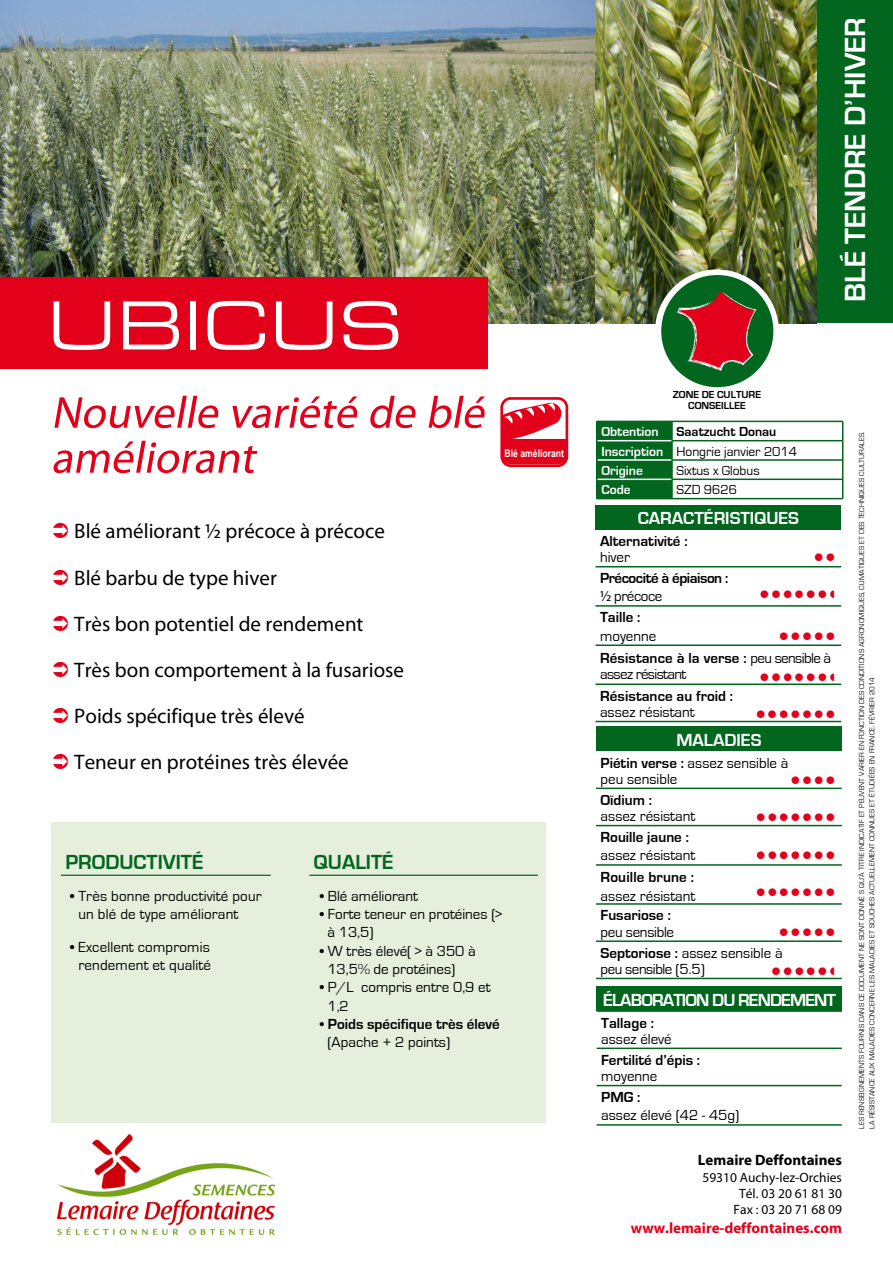
<style>
.page{position:relative;width:893px;height:1263px;background:#fff}
.page>*{position:absolute;margin:0;border:0;box-sizing:border-box;transform-origin:0 0}
.t1{font:72px "Micro Square Ex";color:#fff}
.t2{font:700 30px "Eurostile";color:#fff}
.t3{font:21px/46.2px "Myriad Pro";color:#000}
.t4{font:700 21px "Eurostile";color:#02661f}
.t5{font:700 18px "Eurostile";color:#fff}
.t6{font:700 18px "Eurostile";letter-spacing:-.05em;color:#fff}
.t7{font:15px/18.3px "Eurostile";color:#000}
.t8{font:700 15px/18.1px "Eurostile";color:#000}
.t9{font:700 15px "Myriad Pro";color:#e2001a}
.t10{font:700 15px/17.4px "Eurostile";letter-spacing:-.03em;color:#000}
.t11{font:700 15px "Myriad Pro";color:#000}
.t12{font:15px "Eurostile";letter-spacing:-.03em;color:#000}
.t13{font:15px "Eurostile";letter-spacing:-.04em;color:#000}
.t14{font:700 13.5px/19.4px "Eurostile";color:#fff}
.t15{font:13.5px/16.2px "Myriad Pro";color:#000;text-align:right}
.t16{font:13.5px "Eurostile";color:#000}
.t17{font:700 10.5px/11.4px "Eurostile";color:#000;text-align:center}
.t18{font:700 10.5px "Arial Narrow";color:#fff}
.t19{font:7.5px/10.5px "Eurostile";color:#1a171c}
.s1{font-weight:700}
.s2{font-weight:400}
.s3{color:#000}
.s4{font-weight:400;color:#000}
.s5{font-family:"Myriad Pro";font-weight:400}
</style>
<div class="page">
<img style="left:0;top:0;width:814px;height:323px">
<div style="left:814px;top:0;width:79px;height:323px;background:#02661f"></div>
<svg style="left:54px;top:396px;width:164px;height:32px"></svg>
<svg style="left:232px;top:396px;width:126px;height:32px"></svg>
<svg style="left:370px;top:396px;width:46px;height:32px"></svg>
<svg style="left:428px;top:396px;width:57px;height:32px"></svg>
<svg style="left:53px;top:441px;width:204px;height:32px"></svg>
<div style="left:51px;top:822px;width:494px;height:301px;background:#e5efdb"></div>
<div style="left:0;top:277px;width:488px;height:92px;background:#e2001a"></div>
<div style="left:655px;top:269px;width:124px;height:124px;border:12px solid #fff;border-radius:50%"></div>
<div style="left:661px;top:275px;width:112px;height:112px;background:#02661f;border-radius:50%"></div>
<svg style="left:677px;top:291px;width:79px;height:80px"></svg>
<div style="left:597px;top:421px;width:75px;height:20px;background:#02661f"></div>
<div style="left:597px;top:441px;width:75px;height:19px;background:#02661f"></div>
<div style="left:597px;top:460px;width:75px;height:19px;background:#02661f"></div>
<div style="left:597px;top:479px;width:75px;height:20px;background:#02661f"></div>
<hr style="left:672px;top:421px;width:171px;height:1px;background:#02661f">
<hr style="left:597px;top:440px;width:75px;height:1px;background:#fff">
<hr style="left:672px;top:440px;width:171px;height:1px;background:#02661f">
<hr style="left:597px;top:459px;width:75px;height:2px;background:#fff">
<hr style="left:672px;top:459px;width:171px;height:2px;background:#02661f">
<hr style="left:597px;top:479px;width:75px;height:1px;background:#fff">
<hr style="left:672px;top:479px;width:171px;height:1px;background:#02661f">
<hr style="left:672px;top:498px;width:171px;height:1px;background:#02661f">
<hr style="left:596px;top:421px;width:2px;height:20px;background:#02661f">
<svg style="left:596px;top:441px;width:2px;height:38px"></svg>
<hr style="left:596px;top:479px;width:2px;height:20px;background:#02661f">
<hr style="left:671px;top:421px;width:2px;height:20px;background:#02661f">
<svg style="left:671px;top:441px;width:2px;height:38px"></svg>
<hr style="left:671px;top:479px;width:2px;height:20px;background:#02661f">
<svg style="left:842px;top:421px;width:1px;height:78px"></svg>
<svg style="left:504px;top:402px;width:60px;height:61px"></svg>
<div style="left:500px;top:397px;width:68px;height:70px;border:3px solid #e2001a;border-radius:9px"></div>
<img style="left:56px;top:1133px;width:220px;height:103px">
<div style="left:595px;top:505px;width:246px;height:24px;background:#02661f"></div>
<hr style="left:595px;top:566px;width:246px;height:1px;background:#02661f">
<hr style="left:595px;top:605px;width:246px;height:2px;background:#02661f">
<hr style="left:595px;top:644px;width:246px;height:2px;background:#02661f">
<hr style="left:595px;top:683px;width:246px;height:2px;background:#02661f">
<hr style="left:595px;top:721px;width:246px;height:1px;background:#02661f">
<div style="left:596px;top:726px;width:246px;height:25px;background:#02661f"></div>
<hr style="left:596px;top:787px;width:246px;height:2px;background:#02661f">
<hr style="left:596px;top:825px;width:246px;height:1px;background:#02661f">
<hr style="left:596px;top:864px;width:246px;height:2px;background:#02661f">
<hr style="left:596px;top:903px;width:246px;height:2px;background:#02661f">
<hr style="left:596px;top:940px;width:246px;height:2px;background:#02661f">
<hr style="left:596px;top:978px;width:246px;height:1px;background:#02661f">
<div style="left:597px;top:986px;width:245px;height:25px;background:#02661f"></div>
<hr style="left:597px;top:1010px;width:245px;height:2px;background:#02661f">
<hr style="left:597px;top:1047px;width:245px;height:2px;background:#02661f">
<hr style="left:597px;top:1085px;width:245px;height:1px;background:#02661f">
<hr style="left:597px;top:1124px;width:245px;height:2px;background:#02661f">
<hr style="left:309px;top:875px;width:229px;height:1px;background:#02661f">
<hr style="left:61px;top:875px;width:210px;height:1px;background:#02661f">
<h1 class="t1" style="left:47px;top:287px;width:357px">UBICUS</h1>
<h3 class="t3" style="left:74px;top:510px;width:312px">Blé améliorant ½ précoce à précoce</h3>
<h3 class="t3" style="left:74px;top:556px;width:331px">Blé barbu de type hiver<br>Très bon potentiel de rendement<br>Très bon comportement à la fusariose</h3>
<h3 class="t3" style="left:74px;top:695px;width:276px">Poids spécifique très élevé<br>Teneur en protéines très élevée</h3>
<p class="t18" style="left:505px;top:449px;width:61px">Blé améliorant</p>
<h3 class="t4" style="left:65px;top:855px;width:139px">PRODUCTIVITÉ</h3>
<h3 class="t4" style="left:314px;top:855px;width:81px">QUALITÉ</h3>
<p class="t7" style="left:78px;top:888px;width:185px;text-indent:-8px"><span class="s1">•</span> Très bonne productivité pour un blé de type améliorant</p>
<p class="t7" style="left:70px;top:940px;width:142px;text-align:center"><span class="s1">•</span> Excellent compromis rendement et qualité</p>
<p class="t7" style="left:320px;top:888px;width:100px">• Blé améliorant</p>
<p class="t7" style="left:327px;top:906px;width:176px;text-indent:-8px">• Forte teneur en protéines (&gt; à 13,5)</p>
<p class="t7" style="left:327px;top:943px;width:150px;text-indent:-8px">• W très élevé( &gt; à 350 à<br>13,5% de protéines)</p>
<p class="t7" style="left:327px;top:979px;width:165px;text-indent:-8px">• P/L compris entre 0,9 et<br>1,2</p>
<p class="t8" style="left:327px;top:1016px;width:174px;text-indent:-8px"><span class="s2">•</span> Poids spécifique très élevé <span class="s2">(Apache + 2 points)</span></p>
<p class="t17" style="left:673px;top:389px;width:90px">ZONE DE CULTURE<br>CONSEILLEE</p>
<h2 class="t2" style="left:845px;top:302px;width:286px;rotate:-90deg">BLÉ TENDRE D’HIVER</h2>
<p class="t14" style="left:601px;top:424px;width:59px">Obtention</p>
<p class="t14" style="left:601px;top:424px;width:197px;text-indent:75px"><span class="s3">Saatzucht Donau<br></span>Inscription <span class="s4">Hongrie janvier 2014<br></span>Origine</p>
<p class="t16" style="left:676px;top:466px;width:85px">Sixtus x Globus</p>
<p class="t14" style="left:601px;top:481px;width:31px">Code</p>
<p class="t16" style="left:676px;top:485px;width:62px">SZD 9626</p>
<p class="t5" style="left:638px;top:512px;width:163px">CARACTÉRISTIQUES</p>
<p class="t8" style="left:600px;top:533px;width:89px">Alternativité :</p>
<p class="t7" style="left:600px;top:549px;width:32px">hiver</p>
<p class="t10" style="left:600px;top:571px;width:130px">Précocité à épiaison : <span class="s5">½</span> <span class="s2">précoce</span></p>
<p class="t8" style="left:600px;top:610px;width:42px">Taille :</p>
<p class="t7" style="left:600px;top:626px;width:233px;line-height:22px">moyenne<br><span class="s1">Résistance à la verse :</span> peu sensible à</p>
<p class="t13" style="left:600px;top:668px;width:88px">assez résistant</p>
<p class="t8" style="left:600px;top:688px;width:135px">Résistance au froid :</p>
<p class="t7" style="left:600px;top:704px;width:96px">assez résistant</p>
<p class="t5" style="left:676px;top:734px;width:87px">MALADIES</p>
<p class="t7" style="left:601px;top:756px;width:189px;line-height:16px"><span class="s1">Piétin verse :</span> assez sensible à peu sensible</p>
<p class="t8" style="left:601px;top:792px;width:53px">Oïdium :</p>
<p class="t7" style="left:601px;top:808px;width:96px">assez résistant</p>
<p class="t8" style="left:601px;top:829px;width:90px">Rouille jaune :</p>
<p class="t7" style="left:601px;top:848px;width:96px">assez résistant</p>
<p class="t8" style="left:601px;top:870px;width:95px">Rouille brune :</p>
<p class="t7" style="left:601px;top:888px;width:96px">assez résistant</p>
<p class="t8" style="left:601px;top:908px;width:72px">Fusariose :</p>
<p class="t7" style="left:601px;top:922px;width:184px;line-height:21.1px">peu sensible<br><span class="s1">Septoriose :</span> assez sensible à</p>
<p class="t12" style="left:601px;top:964px;width:106px">peu sensible (5.5)</p>
<p class="t6" style="left:603px;top:994px;width:234px">ÉLABORATION DU RENDEMENT</p>
<p class="t8" style="left:601px;top:1015px;width:54px">Tallage :</p>
<p class="t7" style="left:601px;top:1031px;width:72px">assez élevé</p>
<p class="t8" style="left:601px;top:1052px;width:100px">Fertilité d’épis :</p>
<p class="t7" style="left:601px;top:1068px;width:58px">moyenne</p>
<p class="t8" style="left:601px;top:1089px;width:41px">PMG :</p>
<p class="t7" style="left:601px;top:1108px;width:140px">assez élevé (42 - 45g)</p>
<p class="t11" style="left:698px;top:1154px;width:145px">Lemaire Deffontaines</p>
<p class="t15" style="left:702px;top:1170px;width:141px">59310 Auchy-lez-Orchies<br>Tél. 03 20 61 81 30<br>Fax : 03 20 71 68 09</p>
<p class="t9" style="left:631px;top:1221px;width:212px">www.lemaire-deffontaines.com</p>
<p class="t19" style="left:857px;top:1129px;width:698px;rotate:-90deg">LES RENSEIGNEMENTS FOURNIS DANS CE DOCUMENT NE SONT DONNÉ S QU’À TITRE INDICATIF ET PEUVENT VARIER EN FONCTION DES CONDITIONS AGRONOMIQUES, CLIMATIQUES ET DES TECHNIQUES CULTURALES.<br>LA RÉSISTANCE AUX MALADIES CONCERNE LES MALADIES ET SOUCHES ACTUELLEMENT CONNUES ET ÉTUDIÉES EN FRANCE. FÉVRIER 2014</p>
</div>
